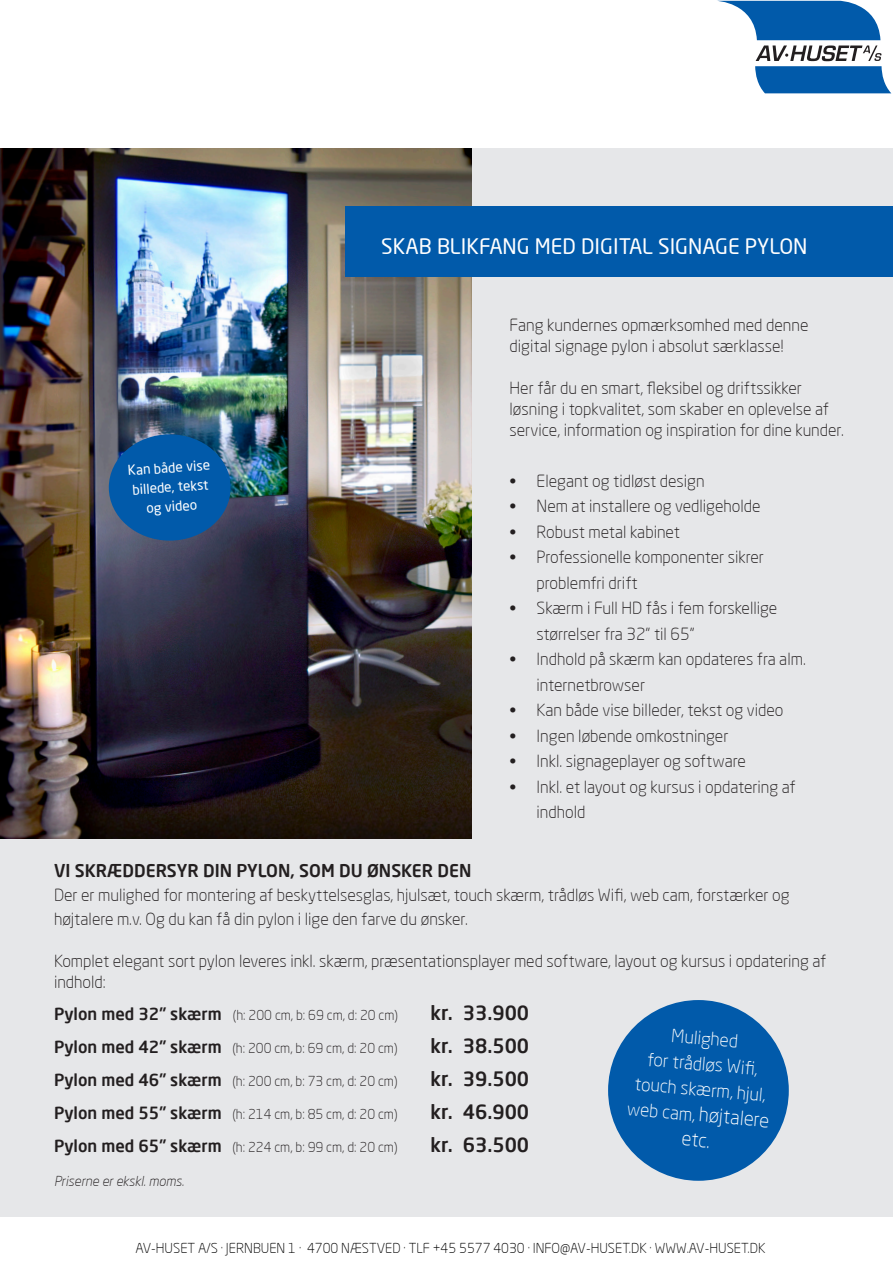
<style>
.page{position:relative;width:893px;height:1263px;background:#fff}
.page>*{position:absolute;margin:0;border:0;box-sizing:border-box;transform-origin:0 0}
.t1{font:21px "Neo Sans Pro";color:#fff}
.t2{font:500 19.5px "Neo Sans Pro";color:#231f20}
.t3{font:300 19.5px/25.5px "Neo Sans Pro";color:#fff;text-align:center}
.t4{font:300 18px/25.5px "Neo Sans Pro";color:#fff;text-align:center}
.t5{font:500 17.4px "Neo Sans Pro";color:#231f20}
.t6{font:300 16.5px/21px "Neo Sans Pro";color:#231f20}
.t7{font:300 13.5px "Neo Sans Pro";color:#231f20}
.t8{font:300 13.5px "Neo Sans Pro";color:#000}
.t9{font:13.5px/19.5px "Neo Sans Pro";color:#fff;text-align:center}
.t10{font:italic 300 13.5px "Neo Sans Pro";color:#231f20}
.s1{font-weight:500;font-size:16.5px}
.s2{font-size:18px}
</style>
<div class="page">
<div style="left:0;top:149px;width:893px;height:1068px;background:#e6e7e9"></div>
<svg style="left:719px;top:1px;width:172px;height:92px"></svg>
<img style="left:0;top:149px;width:471px;height:689px">
<div style="left:608px;top:1000px;width:181px;height:181px;background:#015aaa;border-radius:50%"></div>
<div style="left:346px;top:207px;width:547px;height:70px;background:#015aaa"></div>
<div style="left:109px;top:434px;width:122px;height:107px;background:#015aaa;border-radius:50%"></div>
<p class="t1" style="left:381px;top:233px;width:428px">SKAB BLIKFANG MED DIGITAL SIGNAGE PYLON</p>
<p class="t9" style="left:127px;top:460px;width:84px;rotate:-4deg">Kan både vise billede, tekst og video</p>
<p class="t6" style="left:510px;top:314px;width:300px">Fang kundernes opmærksomhed med denne digital signage pylon i absolut særklasse!</p>
<p class="t6" style="left:510px;top:377px;width:336px">Her får du en smart, fleksibel og driftssikker løsning i topkvalitet, som skaber en oplevelse af service, information og inspiration for dine kunder.</p>
<p class="t6" style="left:510px;top:470px;width:197px">• Elegant og tidløst design</p>
<p class="t6" style="left:510px;top:495px;width:252px">• Nem at installere og vedligeholde</p>
<p class="t6" style="left:510px;top:521px;width:172px">• Robust metal kabinet</p>
<p class="t6" style="left:537px;top:544px;width:229px;line-height:25.5px;text-indent:-27px">• Professionelle komponenter sikrer problemfri drift</p>
<p class="t6" style="left:537px;top:595px;width:242px;line-height:25.5px;text-indent:-27px">• Skærm i Full HD fås i fem forskellige størrelser fra 32” til 65”</p>
<p class="t6" style="left:537px;top:646px;width:271px;line-height:25.5px;text-indent:-27px">• Indhold på skærm kan opdateres fra alm. internetbrowser</p>
<p class="t6" style="left:510px;top:699px;width:275px">• Kan både vise billeder, tekst og video</p>
<p class="t6" style="left:510px;top:725px;width:220px">• Ingen løbende omkostninger</p>
<p class="t6" style="left:510px;top:750px;width:238px">• Inkl. signageplayer og software</p>
<p class="t6" style="left:537px;top:774px;width:261px;line-height:25.5px;text-indent:-27px">• Inkl. et layout og kursus i opdatering af indhold</p>
<p class="t5" style="left:54px;top:860px;width:419px">VI SKRÆDDERSYR DIN PYLON, SOM DU ØNSKER DEN</p>
<p class="t6" style="left:54px;top:883px;width:737px;line-height:24px">Der er mulighed for montering af beskyttelsesglas, hjulsæt, touch skærm, trådløs Wifi, web cam, forstærker og højtalere m.v. Og du kan få din pylon i lige den farve du ønsker.</p>
<p class="t6" style="left:54px;top:950px;width:774px">Komplet elegant sort pylon leveres inkl. skærm, præsentationsplayer med software, layout og kursus i opdatering af indhold:</p>
<p class="t7" style="left:54px;top:1007px;width:346px"><span class="s1">Pylon med 32” skærm</span> (h: 200 cm, b: 69 cm, d: 20 cm)</p>
<p class="t2" style="left:430px;top:1001px;width:100px">kr. 33.900</p>
<p class="t7" style="left:54px;top:1040px;width:345px"><span class="s1">Pylon med 42” skærm</span> (h: 200 cm, b: 69 cm, d: 20 cm)</p>
<p class="t2" style="left:430px;top:1034px;width:100px">kr. 38.500</p>
<p class="t7" style="left:54px;top:1073px;width:345px"><span class="s1">Pylon med 46” skærm</span> (h: 200 cm, b: 73 cm, d: 20 cm)</p>
<p class="t2" style="left:430px;top:1067px;width:100px">kr. 39.500</p>
<p class="t7" style="left:54px;top:1106px;width:345px"><span class="s1">Pylon med 55” skærm</span> (h: 214 cm, b: 85 cm, d: 20 cm)</p>
<p class="t2" style="left:430px;top:1100px;width:100px">kr. 46.900</p>
<p class="t7" style="left:54px;top:1139px;width:345px"><span class="s1">Pylon med 65” skærm</span> (h: 224 cm, b: 99 cm, d: 20 cm)</p>
<p class="t2" style="left:430px;top:1133px;width:100px">kr. 63.500</p>
<p class="t10" style="left:54px;top:1173px;width:132px">Priserne er ekskl. moms.</p>
<p class="t4" style="left:640px;top:1020px;width:133px;rotate:5deg">Mulighed<br>for trådløs Wifi , touch skærm, hjul,</p>
<p class="t3" style="left:628px;top:1095px;width:144px;rotate:5deg"><span class="s2">web cam,</span> højtalere etc.</p>
<p class="t8" style="left:135px;top:1239px;width:631px">AV-HUSET A/S · JERNBUEN 1 · 4700 NÆSTVED · TLF +45 5577 4030 · INFO@AV-HUSET.DK · WWW.AV-HUSET.DK</p>
</div>
